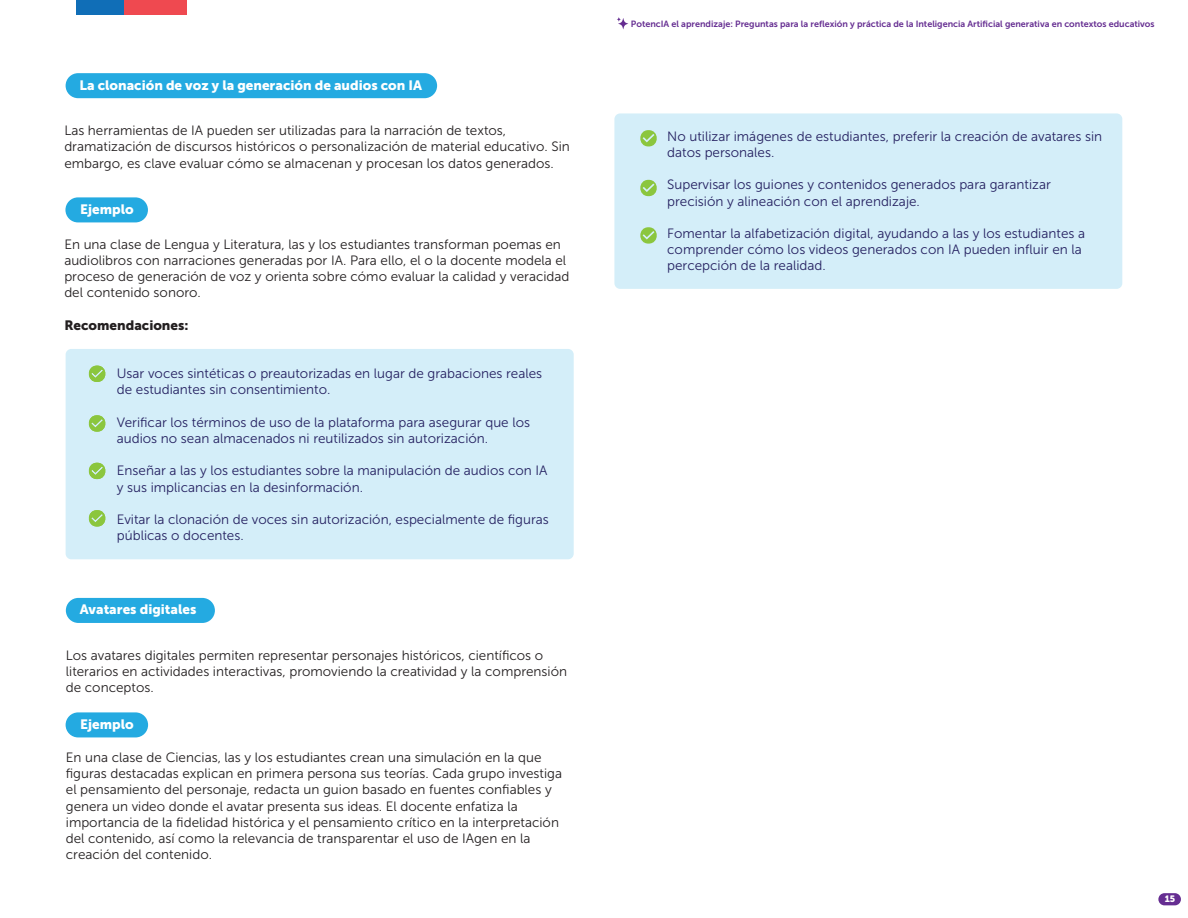
<style>
.page{position:relative;width:1188px;height:918px;background:#fff}
.page>*{position:absolute;margin:0;border:0;box-sizing:border-box;transform-origin:0 0}
.t1{font:13.5px/16.2px "Museo Sans 300";color:#231f20}
.t2{font:13.5px/16.2px "Museo Sans 300";color:#252161}
.t3{font:13.5px "Museo Sans 900";color:#fff}
.t4{font:13.5px "Museo Sans 900";color:#231f20}
.t5{font:9.15px "Museo Sans 900";color:#fff}
.t6{font:9px "Museo Sans 700";color:#652d91}
</style>
<div class="page">
<div style="left:66px;top:349px;width:508px;height:210px;background:#d4eef9;border-radius:6px"></div>
<div style="left:65px;top:197px;width:83px;height:25px;background:#24aae1;border-radius:13px"></div>
<div style="left:66px;top:712px;width:82px;height:25px;background:#24aae1;border-radius:13px"></div>
<div style="left:1158px;top:893px;width:23px;height:12px;background:#652d91;border-radius:6px"></div>
<div style="left:77px;top:0;width:47px;height:15px;background:#106eb7"></div>
<div style="left:124px;top:0;width:62px;height:15px;background:#ef4950"></div>
<svg style="left:617px;top:17px;width:11px;height:12px"></svg>
<div style="left:66px;top:73px;width:371px;height:25px;background:#24aae1;border-radius:13px"></div>
<div style="left:66px;top:598px;width:149px;height:25px;background:#24aae1;border-radius:13px"></div>
<svg style="left:88px;top:463px;width:18px;height:16px"></svg>
<svg style="left:88px;top:415px;width:18px;height:17px"></svg>
<svg style="left:88px;top:365px;width:18px;height:17px"></svg>
<svg style="left:88px;top:510px;width:18px;height:17px"></svg>
<div style="left:614px;top:113px;width:508px;height:176px;background:#d4eef9;border-radius:6px"></div>
<svg style="left:640px;top:227px;width:17px;height:17px"></svg>
<svg style="left:640px;top:180px;width:17px;height:16px"></svg>
<svg style="left:640px;top:130px;width:17px;height:17px"></svg>
<p class="t3" style="left:79px;top:77px;width:344px">La clonación de voz y la generación de audios con IA</p>
<p class="t1" style="left:64px;top:123px;width:507px">Las herramientas de IA pueden ser utilizadas para la narración de textos, dramatización de discursos históricos o personalización de material educativo. Sin embargo, es clave evaluar cómo se almacenan y procesan los datos generados.</p>
<p class="t3" style="left:80px;top:201px;width:55px">Ejemplo</p>
<p class="t1" style="left:64px;top:236px;width:507px">En una clase de Lengua y Literatura, las y los estudiantes transforman poemas en audiolibros con narraciones generadas por IA. Para ello, el o la docente modela el proceso de generación de voz y orienta sobre cómo evaluar la calidad y veracidad del contenido sonoro.</p>
<p class="t4" style="left:64px;top:317px;width:126px">Recomendaciones:</p>
<p class="t2" style="left:117px;top:366px;width:427px">Usar voces sintéticas o preautorizadas en lugar de grabaciones reales de estudiantes sin consentimiento.</p>
<p class="t2" style="left:117px;top:414px;width:415px">Verificar los términos de uso de la plataforma para asegurar que los audios no sean almacenados ni reutilizados sin autorización.</p>
<p class="t2" style="left:117px;top:463px;width:432px">Enseñar a las y los estudiantes sobre la manipulación de audios con IA y sus implicancias en la desinformación.</p>
<p class="t2" style="left:117px;top:511px;width:434px">Evitar la clonación de voces sin autorización, especialmente de figuras públicas o docentes.</p>
<p class="t3" style="left:80px;top:602px;width:118px">Avatares digitales</p>
<p class="t1" style="left:66px;top:647px;width:503px">Los avatares digitales permiten representar personajes históricos, científicos o literarios en actividades interactivas, promoviendo la creatividad y la comprensión de conceptos.</p>
<p class="t3" style="left:80px;top:716px;width:55px">Ejemplo</p>
<p class="t1" style="left:66px;top:749px;width:498px">En una clase de Ciencias, las y los estudiantes crean una simulación en la que figuras destacadas explican en primera persona sus teorías. Cada grupo investiga el pensamiento del personaje, redacta un guion basado en fuentes confiables y genera un video donde el avatar presenta sus ideas. El docente enfatiza la importancia de la fidelidad histórica y el pensamiento crítico en la interpretación del contenido, así como la relevancia de transparentar el uso de IAgen en la creación del contenido.</p>
<p class="t6" style="left:631px;top:19px;width:525px">PotencIA el aprendizaje: Preguntas para la reflexión y práctica de la Inteligencia Artificial generativa en contextos educativos</p>
<p class="t2" style="left:667px;top:128px;width:436px">No utilizar imágenes de estudiantes, preferir la creación de avatares sin datos personales.</p>
<p class="t2" style="left:667px;top:177px;width:385px">Supervisar los guiones y contenidos generados para garantizar precisión y alineación con el aprendizaje.</p>
<p class="t2" style="left:667px;top:225px;width:419px">Fomentar la alfabetización digital, ayudando a las y los estudiantes a comprender cómo los videos generados con IA pueden influir en la percepción de la realidad.</p>
<p class="t5" style="left:1165px;top:894px;width:12px">15</p>
</div>
